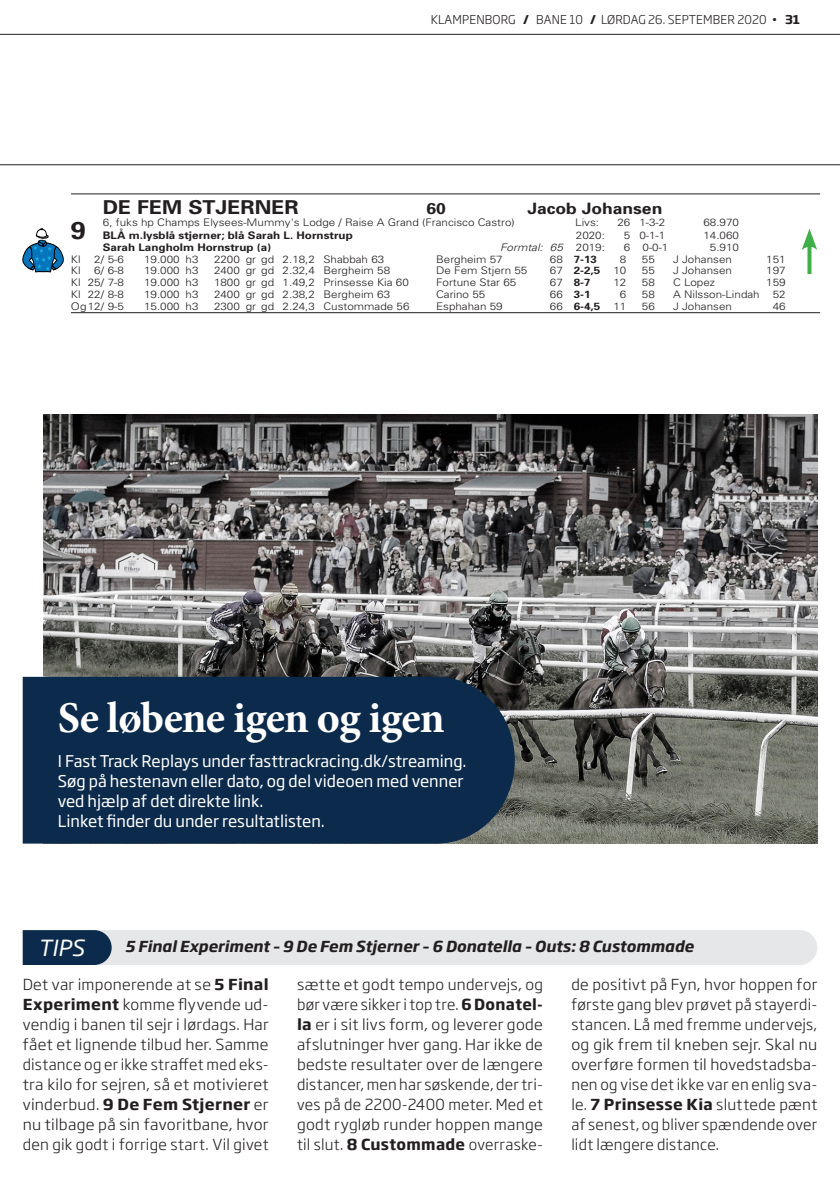
<style>
.page{position:relative;width:840px;height:1191px;background:#fff}
.page>*{position:absolute;margin:0;border:0;box-sizing:border-box;transform-origin:0 0}
.t1{font:700 44px "Minion Pro";letter-spacing:-.02em;color:#fff}
.ATG_SGB_S_STARTRAD3{font:700 24.4px "Univers";color:#231f20;scale:1.11 1}
.t2{font:italic 22px "Soho Gothic Pro";color:#fff}
.ATG_SGB_S_STARTRAD1{font:700 19.2px "Univers";color:#231f20;scale:1.11 1}
.t3{font:16px/20px "Soho Gothic Pro";color:#fff}
.ATG_SGB_S_STARTRAD1-2{font:700 15.6px "Univers";color:#231f20;scale:1.11 1}
.Tips_brødtekst{font:300 15px/20px "Soho Gothic Pro";letter-spacing:.015em;color:#231f20;text-align:justify}
.Tips_brødtekst-2{font:300 15px/20px "Soho Gothic Pro";letter-spacing:.015em;color:#231f20;text-align:justify;scale:1.04 1}
.Tips_overskrift{font:italic 700 15px "Soho Gothic Pro";color:#231f20}
.t4{font:300 12px "Soho Gothic Pro";letter-spacing:.015em;color:#231f20}
.ATG_SGB_S_FORMRAD{font:300 10.4px "Univers";color:#231f20;scale:1.11 1}
.ATG_SGB_S_STARTRAD2{font:300 10.4px "Univers";color:#231f20;scale:1.11 1}
.ATG_SGB_S_STARTRAD3-2{font:700 10.4px "Univers";color:#231f20;scale:1.11 1}
.ATG_SGB_S_FORMRAD-2{font:700 10.4px "Univers";color:#231f20;scale:1.11 1}
.ATG_SGB_S_STARTRAD4{font:700 10.4px "Univers";color:#231f20;scale:1.11 1}
.ATG_SGB_S_STARTRAD3-3{font:300 10.4px "Univers";color:#231f20;scale:1.11 1}
.ATG_SGB_S_STARTRAD4-2{font:italic 300 10.4px "Univers";color:#231f20;scale:1.11 1}
.ATG_SGB_S_STARTRAD4-3{font:300 10.4px "Univers";color:#231f20;scale:1.11 1}
.s1{font-weight:700}
.s2{font-style:normal}
.s3{font-weight:300}
</style>
<div class="page">
<hr style="left:0;top:34px;width:839px;height:1px;background:#231f20">
<hr style="left:0;top:164px;width:839px;height:1px;background:#231f20">
<hr style="left:71px;top:193px;width:748px;height:1px;background:#231f20">
<hr style="left:71px;top:312px;width:748px;height:1px;background:#231f20">
<svg style="left:23px;top:930px;width:793px;height:35px;background:#ced3d8"></svg>
<svg style="left:23px;top:229px;width:40px;height:43px"></svg>
<svg style="left:807px;top:250px;width:4px;height:24px"></svg>
<svg style="left:801px;top:229px;width:15px;height:21px"></svg>
<img style="left:43px;top:414px;width:773px;height:429px">
<div style="left:23px;top:677px;width:491px;height:166px;background:#0c2b4c"></div>
<p class="t4" style="left:430px;top:10px;width:371px">KLAMPENBORG <span class="s1">/</span> BANE 10 <span class="s1">/</span> LØRDAG 26. SEPTEMBER 2020 • <span class="s1">31</span></p>
<p class="ATG_SGB_S_STARTRAD1" style="left:103px;top:195px;width:178px">DE FEM STJERNER</p>
<p class="ATG_SGB_S_STARTRAD1-2" style="left:426px;top:199px;width:19px">60</p>
<p class="ATG_SGB_S_STARTRAD1-2" style="left:527px;top:199px;width:123px">Jacob Johansen</p>
<p class="ATG_SGB_S_STARTRAD2" style="left:103px;top:216px;width:372px">6, fuks hp Champs Elysees-Mummy's Lodge / Raise A Grand (Francisco Castro)</p>
<p class="ATG_SGB_S_STARTRAD2" style="left:575px;top:216px;width:23px">Livs:</p>
<p class="ATG_SGB_S_STARTRAD2" style="left:617px;top:216px;width:45px">26 1-3-2</p>
<p class="ATG_SGB_S_STARTRAD2" style="left:703px;top:216px;width:34px">68.970</p>
<p class="ATG_SGB_S_STARTRAD3" style="left:71px;top:214px;width:15px">9</p>
<p class="ATG_SGB_S_STARTRAD3-2" style="left:103px;top:228px;width:226px">BLÅ m.lysblå stjerner; blå Sarah L. Hornstrup</p>
<p class="ATG_SGB_S_STARTRAD3-3" style="left:575px;top:229px;width:28px">2020:</p>
<p class="ATG_SGB_S_STARTRAD3-3" style="left:623px;top:229px;width:39px">5 0-1-1</p>
<p class="ATG_SGB_S_STARTRAD3-3" style="left:703px;top:229px;width:34px">14.060</p>
<p class="ATG_SGB_S_STARTRAD4" style="left:103px;top:240px;width:153px">Sarah Langholm Hornstrup (a)</p>
<p class="ATG_SGB_S_STARTRAD4-2" style="left:500px;top:241px;width:96px">Formtal: 65 <span class="s2">2019:</span></p>
<p class="ATG_SGB_S_STARTRAD4-3" style="left:623px;top:241px;width:42px">6 0-0-1</p>
<p class="ATG_SGB_S_STARTRAD4-3" style="left:709px;top:241px;width:28px">5.910</p>
<p class="ATG_SGB_S_FORMRAD" style="left:71px;top:253px;width:10px">Kl</p>
<p class="ATG_SGB_S_FORMRAD" style="left:94px;top:253px;width:28px">2/ 5-6</p>
<p class="ATG_SGB_S_FORMRAD" style="left:144px;top:253px;width:50px">19.000 h3</p>
<p class="ATG_SGB_S_FORMRAD" style="left:214px;top:253px;width:155px">2200 gr gd 2.18,2 Shabbah 63</p>
<p class="ATG_SGB_S_FORMRAD" style="left:436px;top:253px;width:62px">Bergheim 57</p>
<p class="ATG_SGB_S_FORMRAD-2" style="left:549px;top:252px;width:44px"><span class="s3">68</span> 7-13</p>
<p class="ATG_SGB_S_FORMRAD" style="left:619px;top:253px;width:7px">8</p>
<p class="ATG_SGB_S_FORMRAD" style="left:641px;top:253px;width:13px">55</p>
<p class="ATG_SGB_S_FORMRAD" style="left:672px;top:253px;width:55px">J Johansen</p>
<p class="ATG_SGB_S_FORMRAD" style="left:765px;top:253px;width:19px">151</p>
<p class="ATG_SGB_S_FORMRAD" style="left:71px;top:264px;width:10px">Kl</p>
<p class="ATG_SGB_S_FORMRAD" style="left:94px;top:264px;width:28px">6/ 6-8</p>
<p class="ATG_SGB_S_FORMRAD" style="left:144px;top:264px;width:50px">19.000 h3</p>
<p class="ATG_SGB_S_FORMRAD" style="left:214px;top:264px;width:160px">2400 gr gd 2.32,4 Bergheim 58</p>
<p class="ATG_SGB_S_FORMRAD" style="left:436px;top:264px;width:84px">De Fem Stjern 55</p>
<p class="ATG_SGB_S_FORMRAD-2" style="left:549px;top:264px;width:47px"><span class="s3">67</span> 2-2,5</p>
<p class="ATG_SGB_S_FORMRAD" style="left:613px;top:264px;width:13px">10</p>
<p class="ATG_SGB_S_FORMRAD" style="left:641px;top:264px;width:13px">55</p>
<p class="ATG_SGB_S_FORMRAD" style="left:672px;top:264px;width:55px">J Johansen</p>
<p class="ATG_SGB_S_FORMRAD" style="left:765px;top:264px;width:19px">197</p>
<p class="ATG_SGB_S_FORMRAD" style="left:71px;top:276px;width:49px">Kl 25/ 7-8</p>
<p class="ATG_SGB_S_FORMRAD" style="left:144px;top:276px;width:50px">19.000 h3</p>
<p class="ATG_SGB_S_FORMRAD" style="left:214px;top:276px;width:177px">1800 gr gd 1.49,2 Prinsesse Kia 60</p>
<p class="ATG_SGB_S_FORMRAD" style="left:436px;top:276px;width:74px">Fortune Star 65</p>
<p class="ATG_SGB_S_FORMRAD-2" style="left:549px;top:276px;width:38px"><span class="s3">67</span> 8-7</p>
<p class="ATG_SGB_S_FORMRAD" style="left:613px;top:276px;width:13px">12</p>
<p class="ATG_SGB_S_FORMRAD" style="left:641px;top:276px;width:13px">58</p>
<p class="ATG_SGB_S_FORMRAD" style="left:672px;top:276px;width:39px">C Lopez</p>
<p class="ATG_SGB_S_FORMRAD" style="left:765px;top:276px;width:19px">159</p>
<p class="ATG_SGB_S_FORMRAD" style="left:71px;top:288px;width:49px">Kl 22/ 8-8</p>
<p class="ATG_SGB_S_FORMRAD" style="left:144px;top:288px;width:50px">19.000 h3</p>
<p class="ATG_SGB_S_FORMRAD" style="left:214px;top:288px;width:160px">2400 gr gd 2.38,2 Bergheim 63</p>
<p class="ATG_SGB_S_FORMRAD" style="left:436px;top:288px;width:46px">Carino 55</p>
<p class="ATG_SGB_S_FORMRAD-2" style="left:549px;top:288px;width:38px"><span class="s3">66</span> 3-1</p>
<p class="ATG_SGB_S_FORMRAD" style="left:619px;top:288px;width:7px">6</p>
<p class="ATG_SGB_S_FORMRAD" style="left:641px;top:288px;width:13px">58</p>
<p class="ATG_SGB_S_FORMRAD" style="left:672px;top:288px;width:103px">A Nilsson-Lindah 52</p>
<p class="ATG_SGB_S_FORMRAD" style="left:71px;top:300px;width:49px">Og12/ 9-5</p>
<p class="ATG_SGB_S_FORMRAD" style="left:144px;top:300px;width:50px">15.000 h3</p>
<p class="ATG_SGB_S_FORMRAD" style="left:214px;top:300px;width:177px">2300 gr gd 2.24,3 Custommade 56</p>
<p class="ATG_SGB_S_FORMRAD" style="left:436px;top:300px;width:62px">Esphahan 59</p>
<p class="ATG_SGB_S_FORMRAD-2" style="left:549px;top:299px;width:47px"><span class="s3">66</span> 6-4,5</p>
<p class="ATG_SGB_S_FORMRAD" style="left:613px;top:300px;width:13px">11</p>
<p class="ATG_SGB_S_FORMRAD" style="left:641px;top:300px;width:13px">56</p>
<p class="ATG_SGB_S_FORMRAD" style="left:672px;top:300px;width:55px">J Johansen</p>
<p class="ATG_SGB_S_FORMRAD" style="left:772px;top:300px;width:13px">46</p>
<p class="t1" style="left:58px;top:686px;width:388px">Se løbene igen og igen</p>
<p class="t3" style="left:58px;top:750px;width:410px">I Fast Track Replays under fasttrackracing.dk/streaming.<br>Søg på hestenavn eller dato, og del videoen med venner ved hjælp af det direkte link.</p>
<p class="t3" style="left:58px;top:810px;width:268px">Linket finder du under resultatlisten.</p>
<p class="t2" style="left:38px;top:931px;width:48px">TIPS</p>
<p class="Tips_overskrift" style="left:125px;top:935px;width:570px">5 Final Experiment – 9 De Fem Stjerner – 6 Donatella – Outs: 8 Custommade</p>
<p class="Tips_brødtekst-2" style="left:23px;top:973px;width:238px">Det var imponerende at se <span class="s1">5 Final Experiment</span> komme flyvende ud&shy;vendig i banen til sejr i lørdags. Har fået et lignende tilbud her. Samme distance og er ikke straffet med eks&shy;tra kilo for sejren, så et motivieret vinderbud. <span class="s1">9 De Fem Stjerner</span> er nu tilbage på sin favoritbane, hvor den gik godt i forrige start. Vil givet</p>
<p class="Tips_brødtekst" style="left:297px;top:973px;width:247px">sætte et godt tempo undervejs, og bør være sikker i top tre. <span class="s1">6 Donatel&shy;la</span> er i sit livs form, og leverer gode afslutninger hver gang. Har ikke de bedste resultater over de længere distancer, men har søskende, der tri&shy;ves på de 2200-2400 meter. Med et godt rygløb runder hoppen mange til slut. <span class="s1">8 Custommade</span> overraske-</p>
<p class="Tips_brødtekst" style="left:571px;top:973px;width:247px">de positivt på Fyn, hvor hoppen for første gang blev prøvet på stayerdi&shy;stancen. Lå med fremme undervejs, og gik frem til kneben sejr. Skal nu overføre formen til hovedstadsba&shy;nen og vise det ikke var en enlig sva&shy;le. <span class="s1">7 Prinsesse Kia</span> sluttede pænt af senest, og bliver spændende over lidt længere distance.</p>
</div>
